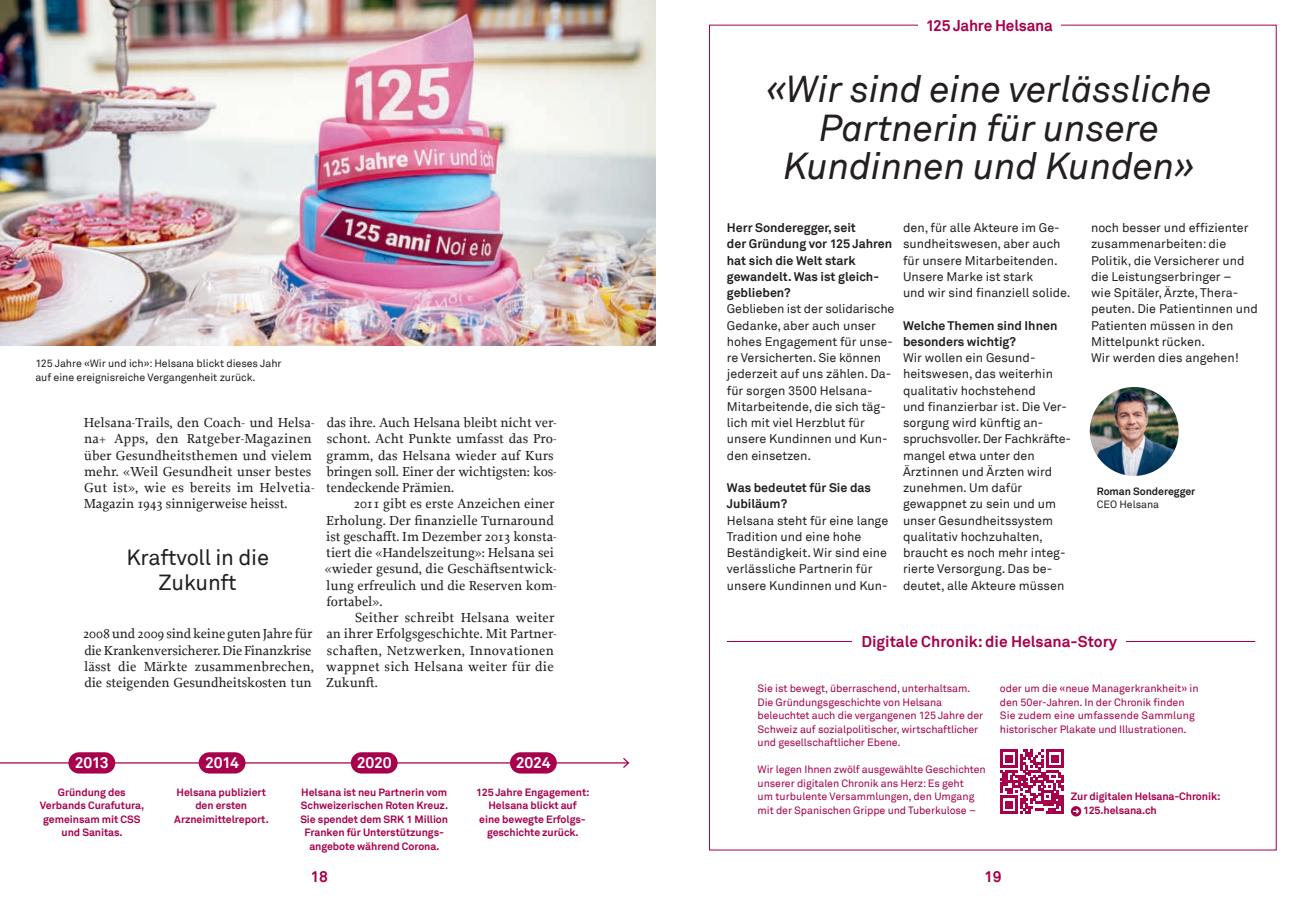
<style>
.page{position:relative;width:1312px;height:904px;background:#fff}
.page>*{position:absolute;margin:0;border:0;box-sizing:border-box;transform-origin:0 0}
.Zitat_30pt{font:italic 37.5px/38.8px "Akkurat Helsana";letter-spacing:-.005em;color:#231f20;text-align:center}
.Lead_17_5pt__rasterSynchron{font:21.88px/24.4px "Akkurat Helsana";letter-spacing:-.01em;color:#231f20;text-align:center}
.t1{font:700 15.62px "Akkurat Helsana";color:#a7014c}
.t2{font:700 15.62px "Akkurat Helsana";letter-spacing:-.02em;color:#fff}
.Grundtext_Proforma_Einzug{font:500 13.75px/16.2px "Proforma";color:#231f20}
.Grundtext_Akkurat{font:12.5px/16.2px "Akkurat Helsana";color:#231f20}
.Grundtext_Akkurat_Bold{font:700 12.5px/16.2px "Akkurat Helsana";color:#231f20}
.t3{font:10.62px/13.5px "Akkurat Helsana";letter-spacing:-.01em;color:#a7014c}
.Bildlegende_8_5pt{font:10.62px/13.5px "Akkurat Helsana";letter-spacing:-.005em;color:#231f20}
.t4{font:700 10.62px/13.5px "Akkurat Helsana";letter-spacing:-.01em;color:#a7014c}
.Bildlegende_Titel_8_5pt{font:700 10.5px/13.5px "Akkurat Helsana";letter-spacing:-.005em;color:#a7014c;text-align:center}
.Bildlegende_Titel_8_5pt-2{font:700 10.5px "Akkurat Helsana";letter-spacing:-.005em;color:#231f20}
.Bildlegende_Titel_8_5pt-3{font:10.5px "Akkurat Helsana";letter-spacing:-.005em;color:#231f20}
</style>
<div class="page">
<hr style="left:726px;top:641px;width:528px;height:1px;background:#a7014c">
<img style="left:0;top:0;width:656px;height:346px">
<hr style="left:0;top:762px;width:628px;height:1px;background:#a7014c">
<svg style="left:621px;top:758px;width:9px;height:10px"></svg>
<svg style="left:1070px;top:806px;width:10px;height:10px"></svg>
<svg style="left:1072px;top:809px;width:6px;height:4px"></svg>
<div style="left:852px;top:627px;width:273px;height:28px;background:#fff"></div>
<img style="left:1089px;top:387px;width:89px;height:89px;border-radius:44px">
<div style="left:68px;top:752px;width:47px;height:21px;background:#a7014c;border-radius:11px"></div>
<div style="left:199px;top:752px;width:46px;height:21px;background:#a7014c;border-radius:11px"></div>
<div style="left:510px;top:752px;width:46px;height:21px;background:#a7014c;border-radius:11px"></div>
<svg style="left:1000px;top:749px;width:63px;height:64px"></svg>
<div style="left:351px;top:752px;width:46px;height:21px;background:#a7014c;border-radius:11px"></div>
<p class="t1" style="left:925px;top:16px;width:128px">125 Jahre Helsana</p>
<p class="Bildlegende_8_5pt" style="left:35px;top:357px;width:248px">125 Jahre «Wir und ich»: Helsana blickt dieses Jahr auf eine ereignisreiche Vergangenheit zurück.</p>
<p class="Grundtext_Proforma_Einzug" style="left:84px;top:415px;width:232px">Helsana-Trails, den Coach- und Helsa&shy;na+ Apps, den Ratgeber-Magazinen über Gesundheitsthemen und vielem mehr. «Weil Gesundheit unser bestes Gut ist», wie es bereits im Helvetia-Magazin 1943 sinnigerweise heisst.</p>
<p class="Lead_17_5pt__rasterSynchron" style="left:126px;top:545px;width:144px">Kraftvoll in die<br>Zukunft</p>
<p class="Grundtext_Proforma_Einzug" style="left:83px;top:626px;width:232px">2008 und 2009 sind keine guten Jahre für die Krankenversicherer. Die Finanzkrise lässt die Märkte zusammenbrechen, die steigenden Gesundheitskosten tun</p>
<p class="Grundtext_Proforma_Einzug" style="left:326px;top:415px;width:232px">das ihre. Auch Helsana bleibt nicht ver&shy;schont. Acht Punkte umfasst das Pro&shy;gramm, das Helsana wieder auf Kurs bringen soll. Einer der wichtigsten: kos&shy;tendeckende Prämien.</p>
<p class="Grundtext_Proforma_Einzug" style="left:324px;top:496px;width:233px;text-indent:29px">2011 gibt es erste Anzeichen einer Erholung. Der finanzielle Turnaround ist geschafft. Im Dezember 2013 konsta&shy;tiert die «Handelszeitung»: Helsana sei «wieder gesund, die Geschäftsentwick&shy;lung erfreulich und die Reserven kom&shy;fortabel».</p>
<p class="Grundtext_Proforma_Einzug" style="left:326px;top:610px;width:232px;text-indent:29px">Seither schreibt Helsana weiter an ihrer Erfolgsgeschichte. Mit Partner&shy;schaften, Netzwerken, Innovationen wappnet sich Helsana weiter für die<br>Zukunft.</p>
<p class="t2" style="left:75px;top:753px;width:35px">2013</p>
<p class="Bildlegende_Titel_8_5pt" style="left:40px;top:785px;width:106px">Gründung des<br>Verbands Curafutura, gemeinsam mit CSS und Sanitas.</p>
<p class="t2" style="left:205px;top:753px;width:35px">2014</p>
<p class="Bildlegende_Titel_8_5pt" style="left:174px;top:785px;width:96px">Helsana publiziert den ersten<br>Arzneimittelreport.</p>
<p class="t2" style="left:357px;top:753px;width:36px">2020</p>
<p class="Bildlegende_Titel_8_5pt" style="left:300px;top:785px;width:149px">Helsana ist neu Partnerin vom<br>Schweizerischen Roten Kreuz.<br>Sie spendet dem SRK 1 Million<br>Franken für Unterstützungs&shy;angebote während Corona.</p>
<p class="t2" style="left:516px;top:753px;width:36px">2024</p>
<p class="Bildlegende_Titel_8_5pt" style="left:476px;top:785px;width:115px">125 Jahre Engagement:<br>Helsana blickt auf<br>eine bewegte Erfolgs&shy;geschichte zurück.</p>
<p class="Zitat_30pt" style="left:766px;top:70px;width:447px">«Wir sind eine verlässliche<br>Partnerin für unsere<br>Kundinnen und Kunden»</p>
<p class="Grundtext_Akkurat_Bold" style="left:726px;top:219px;width:167px">Herr Sonderegger, seit<br>der Gründung vor 125 Jahren hat sich die Welt stark gewandelt. Was ist gleich&shy;geblieben?</p>
<p class="Grundtext_Akkurat" style="left:726px;top:301px;width:169px">Geblieben ist der solidarische<br>Gedanke, aber auch unser hohes Engagement für unse&shy;re Versicherten. Sie können jederzeit auf uns zählen. Da&shy;für sorgen 3500 Helsana-<br>Mitarbeitende, die sich täg&shy;lich mit viel Herzblut für unsere Kundinnen und Kun&shy;den einsetzen.</p>
<p class="Grundtext_Akkurat_Bold" style="left:726px;top:479px;width:146px">Was bedeutet für Sie das<br>Jubiläum?</p>
<p class="Grundtext_Akkurat" style="left:726px;top:512px;width:163px">Helsana steht für eine lange<br>Tradition und eine hohe<br>Beständigkeit. Wir sind eine verlässliche Partnerin für unsere Kundinnen und Kun-</p>
<p class="Grundtext_Akkurat" style="left:902px;top:219px;width:169px">den, für alle Akteure im Ge&shy;sundheitswesen, aber auch für unsere Mitarbeitenden.<br>Unsere Marke ist stark<br>und wir sind finanziell solide.</p>
<p class="Grundtext_Akkurat_Bold" style="left:902px;top:317px;width:156px">Welche Themen sind Ihnen besonders wichtig?</p>
<p class="Grundtext_Akkurat" style="left:902px;top:349px;width:167px">Wir wollen ein Gesund&shy;heitswesen, das weiterhin qualitativ hochstehend<br>und finanzierbar ist. Die Ver&shy;sorgung wird künftig an&shy;spruchsvoller. Der Fachkräfte&shy;mangel etwa unter den<br>Ärztinnen und Ärzten wird zunehmen. Um dafür gewappnet zu sein und um unser Gesundheitssystem qualitativ hochzuhalten, braucht es noch mehr integ&shy;rierte Versorgung. Das be&shy;deutet, alle Akteure müssen</p>
<p class="Grundtext_Akkurat" style="left:1090px;top:219px;width:168px">noch besser und effizienter zusammenarbeiten: die<br>Politik, die Versicherer und die Leistungserbringer –<br>wie Spitäler, Ärzte, Thera&shy;peuten. Die Patientinnen und<br>Patienten müssen in den<br>Mittelpunkt rücken.<br>Wir werden dies angehen!</p>
<p class="Bildlegende_Titel_8_5pt-2" style="left:1096px;top:484px;width:100px">Roman Sonderegger</p>
<p class="Bildlegende_Titel_8_5pt-3" style="left:1096px;top:498px;width:64px">CEO Helsana</p>
<p class="t1" style="left:861px;top:632px;width:257px">Digitale Chronik: die Helsana-Story</p>
<p class="t3" style="left:757px;top:682px;width:227px">Sie ist bewegt, überraschend, unterhaltsam.<br>Die Gründungsgeschichte von Helsana beleuchtet auch die vergangenen 125 Jahre der Schweiz auf sozialpolitischer, wirtschaftlicher und gesellschaftlicher Ebene.</p>
<p class="t3" style="left:757px;top:763px;width:229px">Wir legen Ihnen zwölf ausgewählte Geschichten unserer digitalen Chronik ans Herz: Es geht<br>um turbulente Versammlungen, den Umgang mit der Spanischen Grippe und Tuberkulose –</p>
<p class="t3" style="left:999px;top:682px;width:200px">oder um die «neue Managerkrankheit» in den 50er-Jahren. In der Chronik finden Sie zudem eine umfassende Sammlung historischer Plakate und Illustrationen.</p>
<p class="t4" style="left:1082px;top:789px;width:139px;text-indent:-12px">Zur digitalen Helsana-Chronik:<br>125.helsana.ch</p>
<p class="t1" style="left:310px;top:867px;width:19px">18</p>
<p class="t1" style="left:983px;top:867px;width:19px">19</p>
</div>
